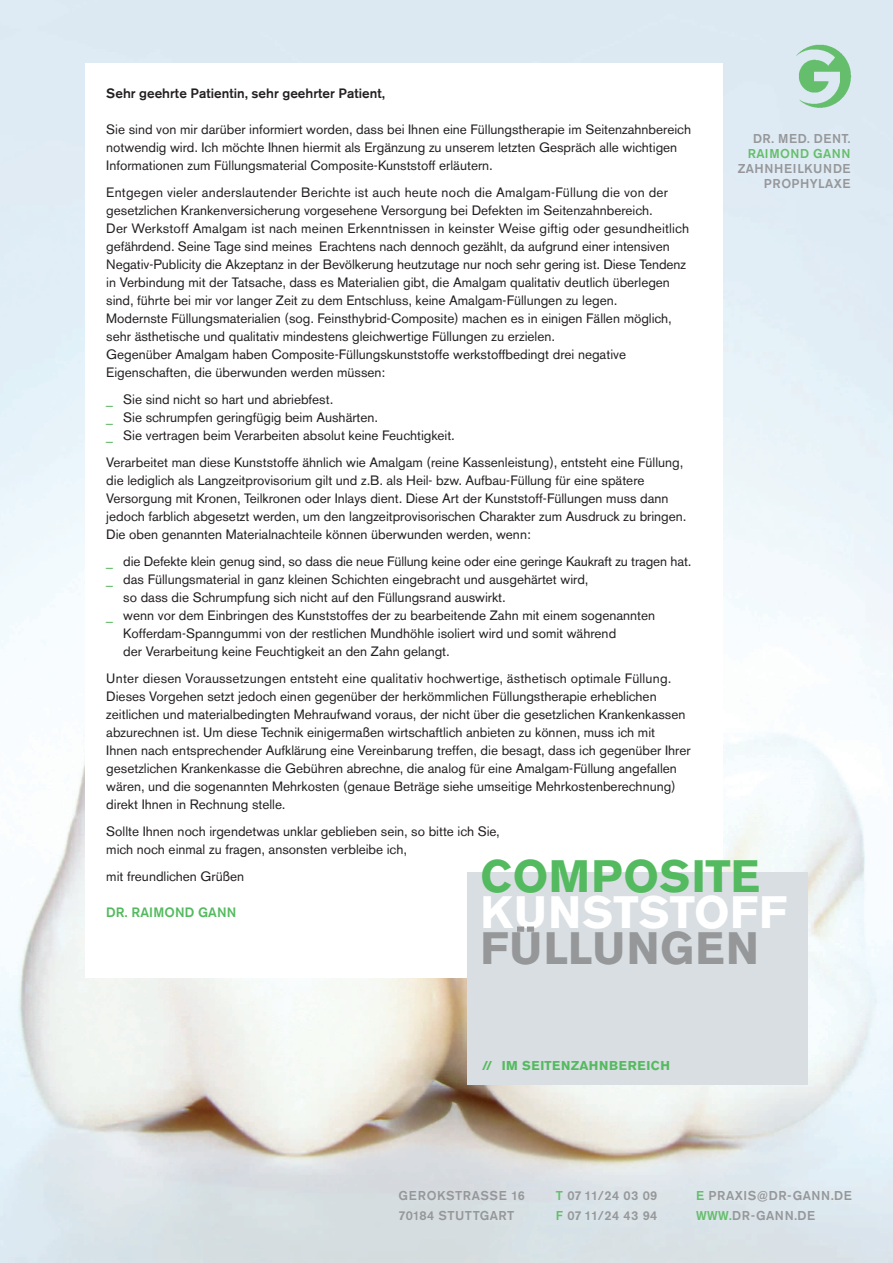
<style>
.page{position:relative;width:893px;height:1263px;background:#fff}
.page>*{position:absolute;margin:0;border:0;box-sizing:border-box;transform-origin:0 0}
.t1{font:700 45px "Akzidenz Grotesk BQ";letter-spacing:.01em;color:#fff}
.t2{font:700 45px "Akzidenz Grotesk BQ";letter-spacing:.015em;color:#54ba5f}
.t3{font:700 45px "Akzidenz Grotesk BQ";letter-spacing:.025em;color:#969799}
.t4{font:13.5px/18px "Akzidenz Grotesk BQ";color:#231f20}
.t5{font:500 13.5px "Akzidenz Grotesk BQ";color:#231f20}
.t6{font:500 13.5px "Akzidenz Grotesk BQ";letter-spacing:.01em;color:#54ba5f}
.t7{font:500 12.75px/15px "Akzidenz Grotesk BQ";letter-spacing:.035em;color:#969799;text-align:right}
.t8{font:700 12.75px "Akzidenz Grotesk BQ";letter-spacing:.055em;color:#54ba5f}
.t9{font:500 12.75px "Akzidenz Grotesk BQ";letter-spacing:.055em;color:#969799}
.t10{font:500 12.75px "Akzidenz Grotesk BQ";letter-spacing:.035em;color:#65be6b}
.s1{color:#65be6b}
</style>
<div class="page">
<img style="left:0;top:0;width:893px;height:1263px">
<div style="left:85px;top:64px;width:638px;height:914px;background:#fff"></div>
<img style="left:786px;top:43px;width:68px;height:67px;border-radius:50%">
<div style="left:468px;top:872px;width:340px;height:212px;background:#d8dee2"></div>
<svg style="left:517px;top:926px;width:17px;height:6px"></svg>
<p class="t5" style="left:106px;top:86px;width:280px">Sehr geehrte Patientin, sehr geehrter Patient,</p>
<p class="t4" style="left:106px;top:121px;width:586px">Sie sind von mir darüber informiert worden, dass bei Ihnen eine Füllungstherapie im Seitenzahnbereich notwendig wird. Ich möchte Ihnen hiermit als Ergänzung zu unserem letzten Gespräch alle wichtigen<br>Informationen zum Füllungsmaterial Composite-Kunststoff erläutern.</p>
<p class="t4" style="left:106px;top:184px;width:584px">Entgegen vieler anderslautender Berichte ist auch heute noch die Amalgam-Füllung die von der gesetzlichen Krankenversicherung vorgesehene Versorgung bei Defekten im Seitenzahnbereich.<br>Der Werkstoff Amalgam ist nach meinen Erkenntnissen in keinster Weise giftig oder gesundheitlich gefährdend. Seine Tage sind meines Erachtens nach dennoch gezählt, da aufgrund einer intensiven Negativ-Publicity die Akzeptanz in der Bevölkerung heutzutage nur noch sehr gering ist. Diese Tendenz in Verbindung mit der Tatsache, dass es Materialien gibt, die Amalgam qualitativ deutlich überlegen sind, führte bei mir vor langer Zeit zu dem Entschluss, keine Amalgam-Füllungen zu legen.<br>Modernste Füllungsmaterialien (sog. Feinsthybrid-Composite) machen es in einigen Fällen möglich, sehr ästhetische und qualitativ mindestens gleichwertige Füllungen zu erzielen.<br>Gegenüber Amalgam haben Composite-Füllungskunststoffe werkstoffbedingt drei negative Eigenschaften, die überwunden werden müssen:</p>
<p class="t4" style="left:106px;top:391px;width:350px"><span class="s1">_</span> Sie sind nicht so hart und abriebfest.<br><span class="s1">_</span> Sie schrumpfen geringfügig beim Aushärten.<br><span class="s1">_</span> Sie vertragen beim Verarbeiten absolut keine Feuchtigkeit.</p>
<p class="t4" style="left:106px;top:454px;width:581px">Verarbeitet man diese Kunststoffe ähnlich wie Amalgam (reine Kassenleistung), entsteht eine Füllung, die lediglich als Langzeitprovisorium gilt und z.B. als Heil- bzw. Aufbau-Füllung für eine spätere Versorgung mit Kronen, Teilkronen oder Inlays dient. Diese Art der Kunststoff-Füllungen muss dann jedoch farblich abgesetzt werden, um den langzeitprovisorischen Charakter zum Ausdruck zu bringen.<br>Die oben genannten Materialnachteile können überwunden werden, wenn:</p>
<p class="t4" style="left:106px;top:553px;width:586px"><span class="s1">_</span> die Defekte klein genug sind, so dass die neue Füllung keine oder eine geringe Kaukraft zu tragen hat.</p>
<p class="t4" style="left:106px;top:571px;width:484px"><span class="s1">_</span> das Füllungsmaterial in ganz kleinen Schichten eingebracht und ausgehärtet wird,</p>
<p class="t4" style="left:123px;top:589px;width:384px">so dass die Schrumpfung sich nicht auf den Füllungsrand auswirkt.</p>
<p class="t4" style="left:106px;top:607px;width:550px"><span class="s1">_</span> wenn vor dem Einbringen des Kunststoffes der zu bearbeitende Zahn mit einem sogenannten</p>
<p class="t4" style="left:123px;top:625px;width:494px">Kofferdam-Spanngummi von der restlichen Mundhöhle isoliert wird und somit während</p>
<p class="t4" style="left:123px;top:643px;width:328px">der Verarbeitung keine Feuchtigkeit an den Zahn gelangt.</p>
<p class="t4" style="left:106px;top:670px;width:586px">Unter diesen Voraussetzungen entsteht eine qualitativ hochwertige, ästhetisch optimale Füllung.<br>Dieses Vorgehen setzt jedoch einen gegenüber der herkömmlichen Füllungstherapie erheblichen zeitlichen und materialbedingten Mehraufwand voraus, der nicht über die gesetzlichen Krankenkassen abzurechnen ist. Um diese Technik einigermaßen wirtschaftlich anbieten zu können, muss ich mit<br>Ihnen nach entsprechender Aufklärung eine Vereinbarung treffen, die besagt, dass ich gegenüber Ihrer gesetzlichen Krankenkasse die Gebühren abrechne, die analog für eine Amalgam-Füllung angefallen wären, und die sogenannten Mehrkosten (genaue Beträge siehe umseitige Mehrkostenberechnung) direkt Ihnen in Rechnung stelle.</p>
<p class="t4" style="left:106px;top:823px;width:395px">Sollte Ihnen noch irgendetwas unklar geblieben sein, so bitte ich Sie, mich noch einmal zu fragen, ansonsten verbleibe ich,</p>
<p class="t4" style="left:106px;top:868px;width:139px">mit freundlichen Grüßen</p>
<p class="t6" style="left:106px;top:905px;width:132px">DR. RAIMOND GANN</p>
<p class="t7" style="left:753px;top:131px;width:99px">DR. MED. DENT.</p>
<p class="t10" style="left:748px;top:147px;width:104px">RAIMOND GANN</p>
<p class="t7" style="left:738px;top:161px;width:114px">ZAHNHEILKUNDE<br>PROPHYLAXE</p>
<h1 class="t2" style="left:480px;top:851px;width:281px">COMPOSITE</h1>
<h1 class="t1" style="left:480px;top:887px;width:308px">KUNSTSTOFF</h1>
<h1 class="t3" style="left:480px;top:923px;width:280px">FULLUNGEN</h1>
<p class="t8" style="left:482px;top:1059px;width:189px">// IM SEITENZAHNBEREICH</p>
<p class="t9" style="left:398px;top:1189px;width:128px">GEROKSTRASSE 16</p>
<p class="t7" style="left:556px;top:1188px;width:103px"><span class="s1">T</span> 07 11/24 03 09</p>
<p class="t7" style="left:696px;top:1188px;width:157px"><span class="s1">E</span> PRAXIS@DR-GANN.DE</p>
<p class="t7" style="left:398px;top:1207px;width:117px">70184 STUTTGART</p>
<p class="t7" style="left:556px;top:1207px;width:103px"><span class="s1">F</span> 07 11/24 43 94</p>
<p class="t7" style="left:696px;top:1207px;width:120px"><span class="s1">WWW.</span>DR-GANN.DE</p>
</div>
